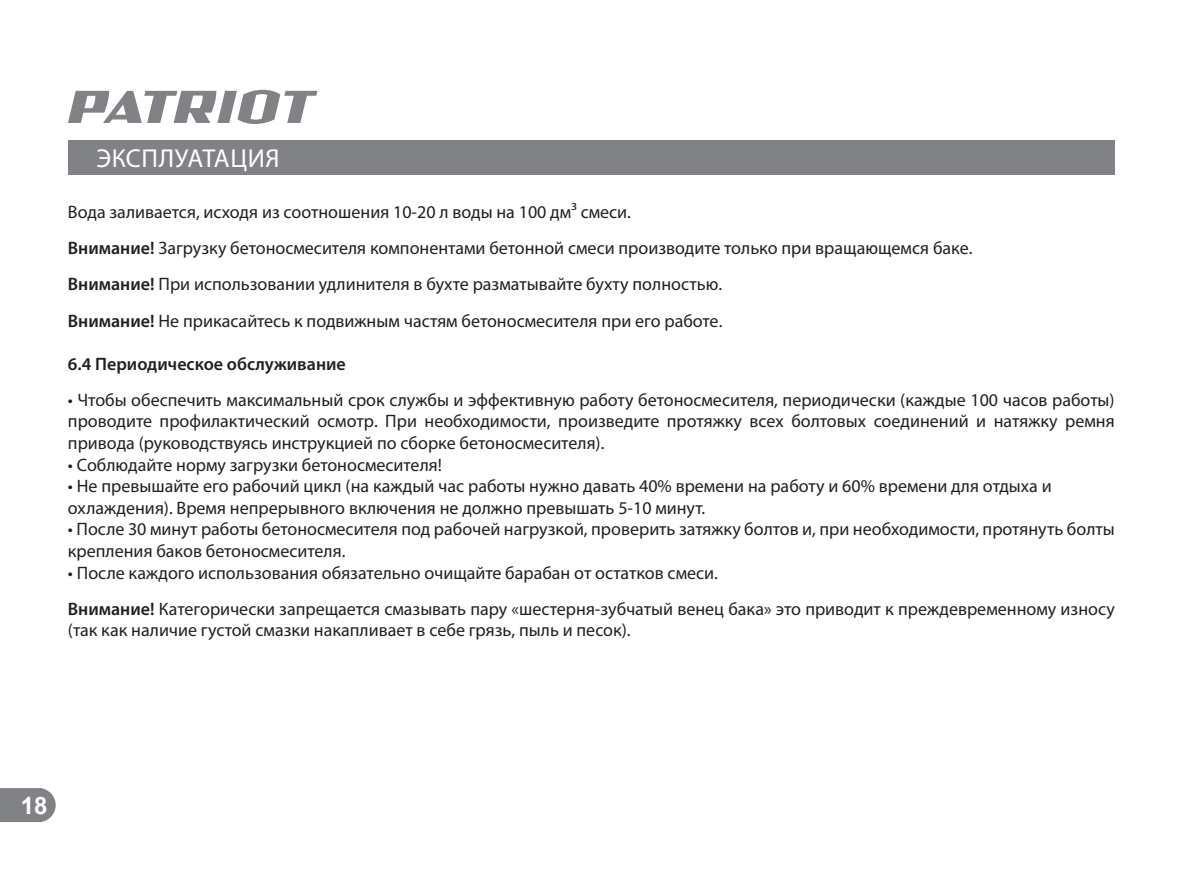
<style>
.page{position:relative;width:1183px;height:872px;background:#fff}
.page>*{position:absolute;margin:0;border:0;box-sizing:border-box;transform-origin:0 0}
.t1{font:26px "Myriad Pro";letter-spacing:.02em;color:#fff}
.t2{font:700 24px "Arial";color:#fff}
.t3{font:18px/36px "Myriad Pro";color:#231f20}
.t4{font:600 18px "Myriad Pro";color:#231f20}
.s1{font-weight:600}
</style>
<div class="page">
<svg style="left:0;top:788px;width:56px;height:34px;background:#898a8d"></svg>
<svg style="left:68px;top:90px;width:249px;height:34px"></svg>
<div style="left:68px;top:141px;width:1046px;height:34px;background:#808285"></div>
<h1 class="t1" style="left:97px;top:143px;width:185px">ЭКСПЛУАТАЦИЯ</h1>
<p class="t3" style="left:68px;top:194px;width:906px">Вода заливается, исходя из соотношения 10-20 л воды на 100 дм³ смеси.<br><span class="s1">Внимание!</span> Загрузку бетоносмесителя компонентами бетонной смеси производите только при вращающемся баке.<br><span class="s1">Внимание!</span> При использовании удлинителя в бухте разматывайте бухту полностью.<br><span class="s1">Внимание!</span> Не прикасайтесь к подвижным частям бетоносмесителя при его работе.</p>
<p class="t4" style="left:68px;top:352px;width:279px">6.4 Периодическое обслуживание</p>
<p class="t3" style="left:68px;top:388px;width:1048px;line-height:21.6px;text-align:justify">• Чтобы обеспечить максимальный срок службы и эффективную работу бетоносмесителя, периодически (каждые 100 часов работы) проводите профилактический осмотр. При необходимости, произведите протяжку всех болтовых соединений и натяжку ремня привода (руководствуясь инструкцией по сборке бетоносмесителя).</p>
<p class="t3" style="left:68px;top:446px;width:375px">• Соблюдайте норму загрузки бетоносмесителя!</p>
<p class="t3" style="left:68px;top:475px;width:985px;line-height:21.6px">• Не превышайте его рабочий цикл (на каждый час работы нужно давать 40% времени на работу и 60% времени для отдыха и охлаждения). Время непрерывного включения не должно превышать 5-10 минут.</p>
<p class="t3" style="left:68px;top:518px;width:1048px;line-height:21.6px">• После 30 минут работы бетоносмесителя под рабочей нагрузкой, проверить затяжку болтов и, при необходимости, протянуть болты крепления баков бетоносмесителя.</p>
<p class="t3" style="left:68px;top:554px;width:1048px">• После каждого использования обязательно очищайте барабан от остатков смеси.<br><span class="s1">Внимание!</span> Категорически запрещается смазывать пару «шестерня-зубчатый венец бака» это приводит к преждевременному износу</p>
<p class="t3" style="left:68px;top:612px;width:564px">(так как наличие густой смазки накапливает в себе грязь, пыль и песок).</p>
<h2 class="t2" style="left:21px;top:788px;width:28px">18</h2>
</div>
